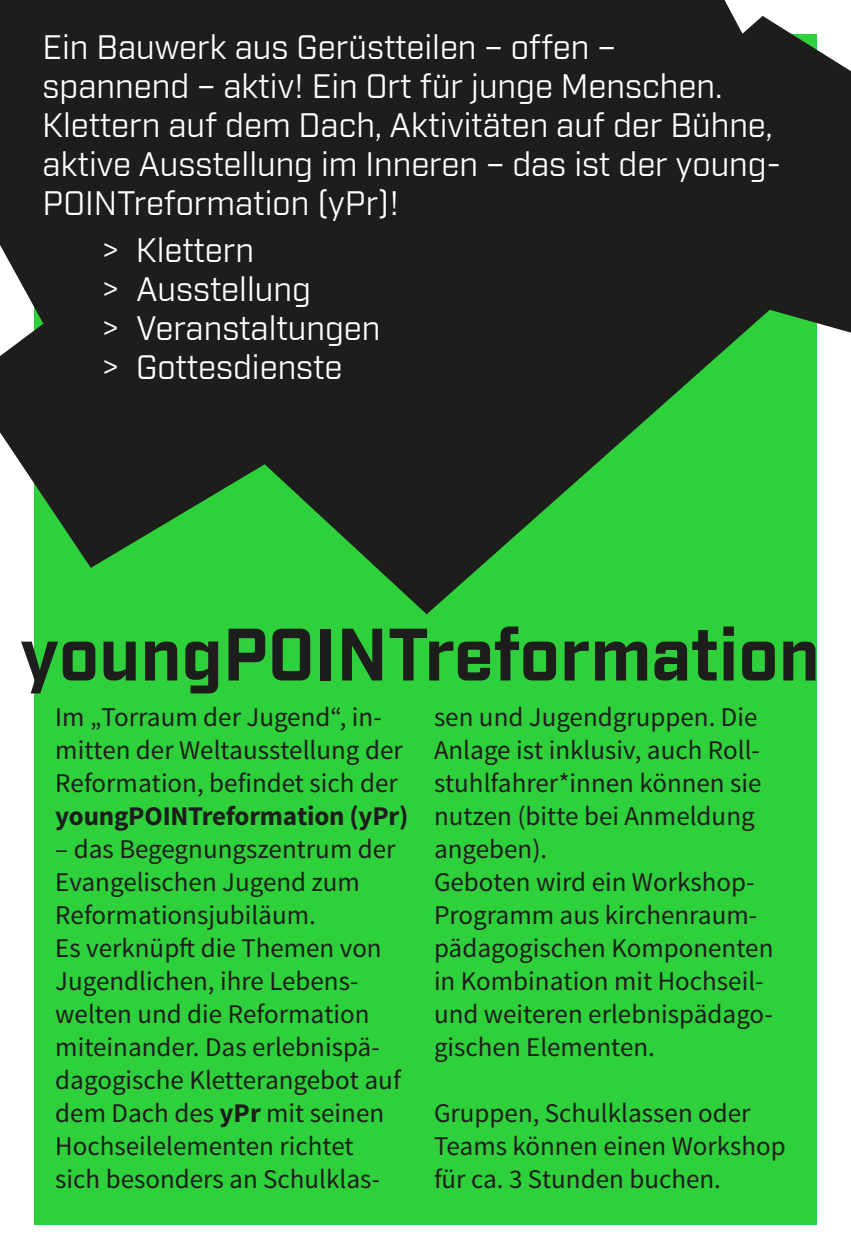
<style>
.page{position:relative;width:851px;height:1259px;background:#fff}
.page>*{position:absolute;margin:0;border:0;box-sizing:border-box;transform-origin:0 0}
.H03_20pt{font:700 72px "Industry";color:#1d1d1b}
.H01_60pt{font:33px/39px "Industry";color:#fff}
.Fließtext{font:27px/33px "Source Sans Pro";color:#1d1d1b}
.s1{font-weight:700}
</style>
<div class="page">
<div style="left:34px;top:34px;width:782px;height:1191px;background:#2ed03c"></div>
<svg style="left:0;top:0;width:850px;height:614px;fill:#1d1d1b"></svg>
<div style="left:0;top:0;width:176px;height:144px;background:#1d1d1b"></div>
<div style="left:807px;top:272px;width:26px;height:33px;background:#1d1d1b"></div>
<p class="H01_60pt" style="left:43px;top:28px;width:739px">Ein Bauwerk aus Gerüstteilen – offen –<br>spannend – aktiv! Ein Ort für junge Menschen.<br>Klettern auf dem Dach, Aktivitäten auf der Bühne, aktive Ausstellung im Inneren – das ist der young-POINTreformation (yPr)!</p>
<p class="H01_60pt" style="left:102px;top:232px;width:153px">&gt; Klettern</p>
<p class="H01_60pt" style="left:102px;top:271px;width:210px">&gt; Ausstellung</p>
<p class="H01_60pt" style="left:102px;top:310px;width:280px">&gt; Veranstaltungen</p>
<p class="H01_60pt" style="left:102px;top:349px;width:242px">&gt; Gottesdienste</p>
<p class="H03_20pt" style="left:20px;top:611px;width:801px">youngPOINTreformation</p>
<p class="Fließtext" style="left:55px;top:701px;width:354px">Im „Torraum der Jugend“, in&shy;mitten der Weltausstellung der<br>Reformation, befindet sich der <span class="s1">youngPOINTreformation (yPr)</span></p>
<p class="Fließtext" style="left:55px;top:833px;width:342px">– das Begegnungszentrum der<br>Evangelischen Jugend zum<br>Reformationsjubiläum.</p>
<p class="Fließtext" style="left:55px;top:932px;width:347px">Es verknüpft die Themen von<br>Jugendlichen, ihre Lebens&shy;welten und die Reformation miteinander. Das erlebnispä&shy;dagogische Kletterangebot auf dem Dach des <span class="s1">yPr</span> mit seinen<br>Hochseilelementen richtet sich besonders an Schulklas-</p>
<p class="Fließtext" style="left:434px;top:701px;width:329px">sen und Jugendgruppen. Die<br>Anlage ist inklusiv, auch Roll&shy;stuhlfahrer*innen können sie nutzen (bitte bei Anmeldung angeben).</p>
<p class="Fließtext" style="left:434px;top:866px;width:341px">Geboten wird ein Workshop-<br>Programm aus kirchenraum&shy;pädagogischen Komponenten in Kombination mit Hochseil&shy;und weiteren erlebnispädago&shy;gischen Elementen.</p>
<p class="Fließtext" style="left:434px;top:1097px;width:353px">Gruppen, Schulklassen oder<br>Teams können einen Workshop für ca. 3 Stunden buchen.</p>
</div>
